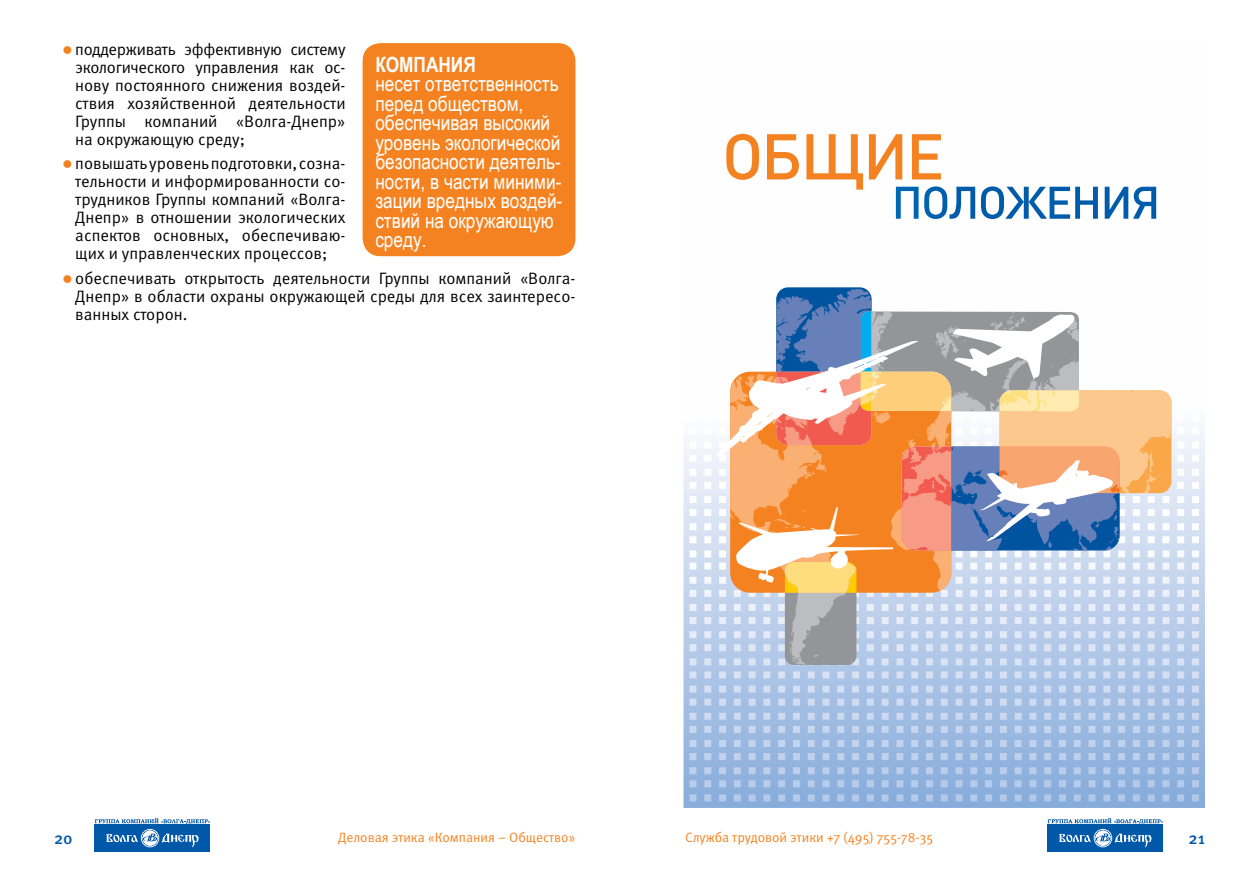
<style>
.page{position:relative;width:1259px;height:893px;background:#fff}
.page>*{position:absolute;margin:0;border:0;box-sizing:border-box;transform-origin:0 0}
.t1{font:21px/19.5px "Arial Narrow";color:#fff}
.t2{font:700 21px "Arial Narrow";color:#fff}
.t3{font:16.5px/18px "Meta Pro";color:#000;text-align:justify}
.t4{font:500 16.5px "Meta Pro";color:#0058a9}
.t5{font:13.5px "Meta Pro";color:#f58220}
</style>
<div class="page">
<div style="left:95px;top:826px;width:115px;height:24px;background:#0058a9"></div>
<hr style="left:95px;top:851px;width:115px;height:1px;background:#0058a9">
<hr style="left:94px;top:824px;width:116px;height:1px;background:#0058a9">
<svg style="left:106px;top:830px;width:93px;height:17px"></svg>
<svg style="left:95px;top:818px;width:115px;height:6px"></svg>
<div style="left:1047px;top:826px;width:116px;height:24px;background:#0058a9"></div>
<hr style="left:1047px;top:851px;width:116px;height:1px;background:#0058a9">
<hr style="left:1047px;top:824px;width:116px;height:1px;background:#0058a9">
<svg style="left:1059px;top:830px;width:92px;height:17px"></svg>
<svg style="left:1047px;top:818px;width:116px;height:6px"></svg>
<div style="left:362px;top:43px;width:213px;height:213px;background:#f58220;border-radius:18px"></div>
<svg style="left:683px;top:133px;width:522px;height:675px"></svg>
<svg style="left:726px;top:134px;width:33px;height:46px"></svg>
<svg style="left:767px;top:134px;width:32px;height:45px"></svg>
<svg style="left:806px;top:134px;width:57px;height:56px"></svg>
<svg style="left:869px;top:134px;width:33px;height:45px"></svg>
<svg style="left:912px;top:134px;width:29px;height:45px"></svg>
<svg style="left:896px;top:187px;width:22px;height:32px"></svg>
<svg style="left:924px;top:186px;width:51px;height:33px"></svg>
<svg style="left:981px;top:186px;width:117px;height:33px"></svg>
<svg style="left:1104px;top:187px;width:52px;height:32px"></svg>
<svg style="left:689px;top:287px;width:510px;height:378px"></svg>
<p class="t3" style="left:75px;top:41px;width:272px">поддерживать эффективную систему экологического управления как ос&shy;нову постоянного снижения воздей&shy;ствия хозяйственной деятельности Группы компаний «Волга-Днепр» на окружающую среду;</p>
<p class="t3" style="left:75px;top:155px;width:272px">повышать уровень подготовки, созна&shy;тельности и информированности со&shy;трудников Группы компаний «Волга-Днепр» в отношении экологических аспектов основных, обеспечиваю&shy;щих и управленческих процессов;</p>
<p class="t3" style="left:75px;top:270px;width:502px">обеспечивать открытость деятельности Группы компаний «Волга-Днепр» в области охраны окружающей среды для всех заинтересо&shy;ванных сторон.</p>
<p class="t2" style="left:375px;top:48px;width:102px">КОМПАНИЯ</p>
<p class="t1" style="left:375px;top:73px;width:188px">несет ответственность перед обществом, обеспечивая высокий уровень экологической безопасности деятель&shy;ности, в части миними&shy;зации вредных воздей&shy;ствий на окружающую среду.</p>
<p class="t4" style="left:54px;top:828px;width:20px">20</p>
<p class="t5" style="left:685px;top:828px;width:250px">Служба трудовой этики +7 (495) 755-78-35</p>
<p class="t4" style="left:1188px;top:828px;width:18px">21</p>
<p class="t5" style="left:338px;top:828px;width:239px">Деловая этика «Компания – Общество»</p>
</div>
